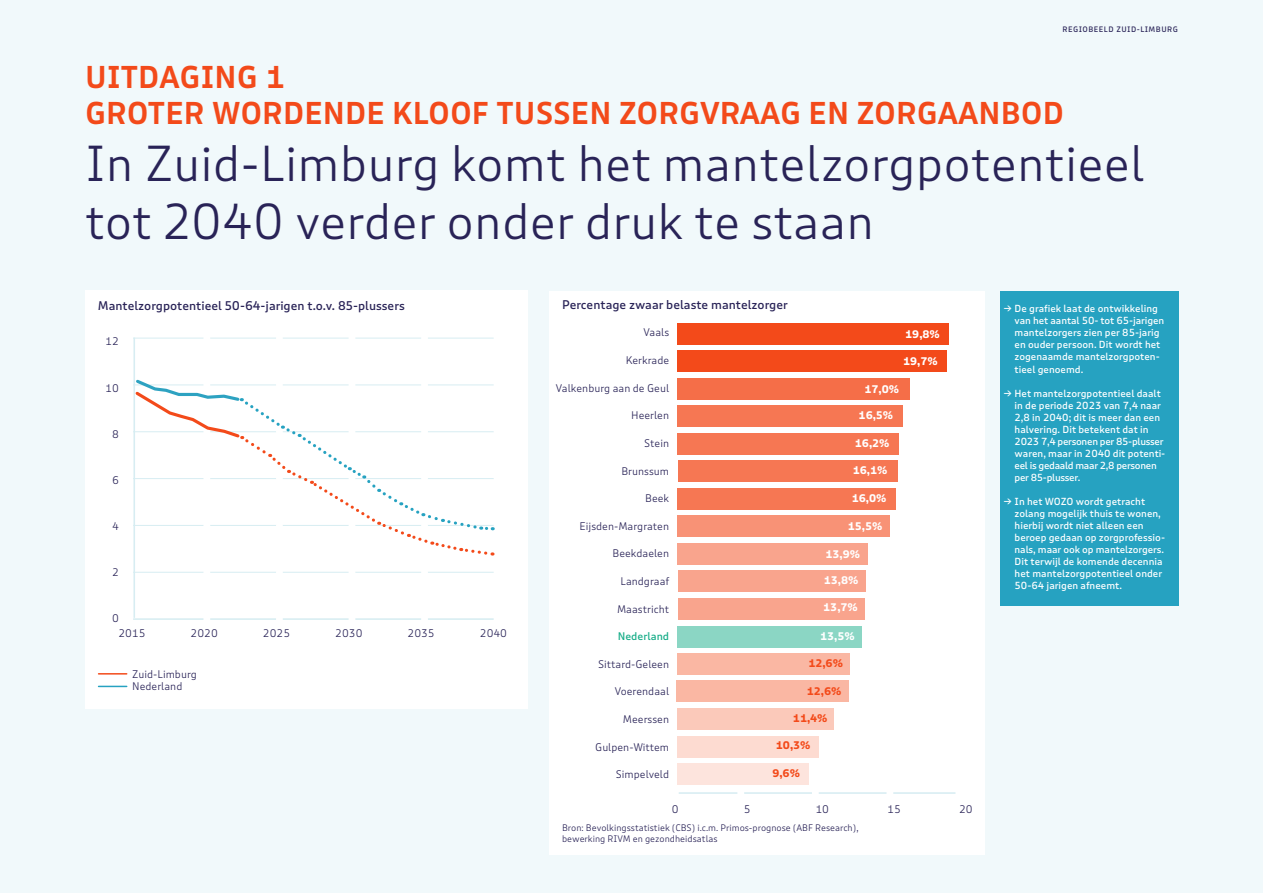
<style>
.page{position:relative;width:1263px;height:893px;background:#f1f9fb}
.page>*{position:absolute;margin:0;border:0;box-sizing:border-box;transform-origin:0 0}
.t1{font:300 48px/57.6px "Puffin";color:#292357}
.t2{font:600 30px/36px "Puffin";color:#f34a1a}
.t3{font:500 12px "Puffin";color:#292357}
.t4{font:300 10.5px/12.6px "Puffin";color:#292357}
.t5{font:700 10.5px "Puffin";color:#fff}
.t6{font:700 10.5px "Puffin";color:#f34a1a}
.t7{font:500 10.5px "Puffin";color:#17ad88}
.t8{font:500 9.75px/12px "Puffin";color:#fff}
.t9{font:300 9px/10.8px "Puffin";color:#292357}
.t10{font:500 7.5px "Puffin";letter-spacing:.06em;color:#292357}
</style>
<div class="page">
<div style="left:549px;top:291px;width:435px;height:563px;background:#fff"></div>
<hr style="left:679px;top:792px;width:276px;height:2px;background:#d7edf2">
<div style="left:737px;top:770px;width:7px;height:26px;background:#fff"></div>
<div style="left:886px;top:770px;width:7px;height:26px;background:#fff"></div>
<div style="left:812px;top:770px;width:7px;height:26px;background:#fff"></div>
<div style="left:85px;top:291px;width:443px;height:418px;background:#fff"></div>
<div style="left:1000px;top:291px;width:178px;height:314px;background:#26a2c1"></div>
<div style="left:678px;top:323px;width:271px;height:22px;background:#f34a1a"></div>
<div style="left:678px;top:351px;width:269px;height:21px;background:#f34a1a"></div>
<div style="left:678px;top:378px;width:232px;height:22px;background:#f56e48"></div>
<div style="left:678px;top:406px;width:225px;height:21px;background:#f67753"></div>
<div style="left:678px;top:433px;width:221px;height:22px;background:#f67753"></div>
<div style="left:678px;top:461px;width:219px;height:21px;background:#f67753"></div>
<div style="left:678px;top:488px;width:218px;height:22px;background:#f67753"></div>
<div style="left:678px;top:516px;width:212px;height:21px;background:#f89276"></div>
<div style="left:678px;top:543px;width:190px;height:22px;background:#f9a48d"></div>
<div style="left:678px;top:571px;width:187px;height:21px;background:#f9a48d"></div>
<div style="left:678px;top:598px;width:186px;height:22px;background:#f9a48d"></div>
<div style="left:678px;top:626px;width:184px;height:21px;background:#8bd6c4"></div>
<div style="left:678px;top:653px;width:172px;height:22px;background:#fab7a3"></div>
<div style="left:676px;top:680px;width:173px;height:22px;background:#fab7a3"></div>
<div style="left:678px;top:708px;width:156px;height:22px;background:#fbc9ba"></div>
<div style="left:678px;top:736px;width:141px;height:21px;background:#fddbd1"></div>
<div style="left:678px;top:763px;width:131px;height:22px;background:#fde4dd"></div>
<hr style="left:99px;top:673px;width:28px;height:2px;background:#f34a1a">
<svg style="left:99px;top:686px;width:28px;height:1px"></svg>
<hr style="left:133px;top:338px;width:2px;height:280px;background:#d7edf2">
<hr style="left:133px;top:338px;width:361px;height:1px;background:#d7edf2">
<hr style="left:133px;top:385px;width:361px;height:1px;background:#d7edf2">
<hr style="left:133px;top:431px;width:361px;height:1px;background:#d7edf2">
<hr style="left:133px;top:478px;width:361px;height:1px;background:#d7edf2">
<hr style="left:133px;top:525px;width:361px;height:1px;background:#d7edf2">
<hr style="left:133px;top:572px;width:361px;height:1px;background:#d7edf2">
<hr style="left:133px;top:618px;width:361px;height:2px;background:#d7edf2">
<div style="left:203px;top:333px;width:7px;height:290px;background:#fff"></div>
<div style="left:276px;top:333px;width:7px;height:290px;background:#fff"></div>
<div style="left:349px;top:333px;width:6px;height:290px;background:#fff"></div>
<div style="left:421px;top:333px;width:7px;height:290px;background:#fff"></div>
<svg style="left:133px;top:377px;width:360px;height:180px"></svg>
<p class="t10" style="left:1062px;top:24px;width:117px">REGIOBEELD ZUID-LIMBURG</p>
<h2 class="t2" style="left:85px;top:60px;width:981px">UITDAGING 1<br>GROTER WORDENDE KLOOF TUSSEN ZORGVRAAG EN ZORGAANBOD</h2>
<h1 class="t1" style="left:85px;top:137px;width:1061px">In Zuid-Limburg komt het mantelzorgpotentieel tot 2040 verder onder druk te staan</h1>
<p class="t3" style="left:98px;top:298px;width:308px">Mantelzorgpotentieel 50-64-jarigen t.o.v. 85-plussers</p>
<p class="t4" style="left:105px;top:336px;width:15px">12</p>
<p class="t4" style="left:105px;top:382px;width:15px">10</p>
<p class="t4" style="left:112px;top:428px;width:8px">8</p>
<p class="t4" style="left:112px;top:474px;width:8px">6</p>
<p class="t4" style="left:112px;top:520px;width:8px">4</p>
<p class="t4" style="left:112px;top:566px;width:8px">2</p>
<p class="t4" style="left:118px;top:612px;width:29px;line-height:14.2px;text-indent:-6px">0<br>2015</p>
<p class="t4" style="left:191px;top:627px;width:29px">2020</p>
<p class="t4" style="left:263px;top:627px;width:29px">2025</p>
<p class="t4" style="left:335px;top:627px;width:29px">2030</p>
<p class="t4" style="left:408px;top:627px;width:29px">2035</p>
<p class="t4" style="left:480px;top:627px;width:29px">2040</p>
<p class="t4" style="left:132px;top:668px;width:66px">Zuid-Limburg<br>Nederland</p>
<p class="t3" style="left:562px;top:298px;width:227px">Percentage zwaar belaste mantelzorger</p>
<p class="t4" style="left:643px;top:327px;width:27px">Vaals</p>
<p class="t4" style="left:626px;top:354px;width:45px">Kerkrade</p>
<p class="t4" style="left:556px;top:382px;width:115px">Valkenburg aan de Geul</p>
<p class="t4" style="left:631px;top:409px;width:39px">Heerlen</p>
<p class="t4" style="left:644px;top:437px;width:26px">Stein</p>
<p class="t4" style="left:621px;top:465px;width:49px">Brunssum</p>
<p class="t4" style="left:645px;top:492px;width:26px">Beek</p>
<p class="t4" style="left:579px;top:520px;width:91px">Eijsden-Margraten</p>
<p class="t4" style="left:612px;top:547px;width:58px">Beekdaelen</p>
<p class="t4" style="left:620px;top:575px;width:50px">Landgraaf</p>
<p class="t4" style="left:617px;top:603px;width:54px">Maastricht</p>
<p class="t7" style="left:618px;top:630px;width:53px">Nederland</p>
<p class="t4" style="left:598px;top:658px;width:72px">Sittard-Geleen</p>
<p class="t4" style="left:615px;top:686px;width:56px">Voerendaal</p>
<p class="t4" style="left:623px;top:713px;width:48px">Meerssen</p>
<p class="t4" style="left:595px;top:741px;width:76px">Gulpen-Wittem</p>
<p class="t4" style="left:616px;top:768px;width:55px">Simpelveld</p>
<p class="t5" style="left:905px;top:327px;width:36px">19,8%</p>
<p class="t5" style="left:903px;top:355px;width:36px">19,7%</p>
<p class="t5" style="left:864px;top:383px;width:36px">17,0%</p>
<p class="t5" style="left:858px;top:408px;width:36px">16,5%</p>
<p class="t5" style="left:855px;top:437px;width:36px">16,2%</p>
<p class="t5" style="left:853px;top:463px;width:36px">16,1%</p>
<p class="t5" style="left:852px;top:492px;width:36px">16,0%</p>
<p class="t5" style="left:848px;top:520px;width:36px">15,5%</p>
<p class="t5" style="left:825px;top:547px;width:36px">13,9%</p>
<p class="t5" style="left:824px;top:574px;width:36px">13,8%</p>
<p class="t5" style="left:823px;top:601px;width:36px">13,7%</p>
<p class="t5" style="left:820px;top:630px;width:36px">13,5%</p>
<p class="t6" style="left:808px;top:657px;width:36px">12,6%</p>
<p class="t6" style="left:807px;top:685px;width:36px">12,6%</p>
<p class="t6" style="left:793px;top:712px;width:36px">11,4%</p>
<p class="t6" style="left:776px;top:739px;width:36px">10,3%</p>
<p class="t6" style="left:772px;top:767px;width:29px">9,6%</p>
<p class="t4" style="left:672px;top:803px;width:8px">0</p>
<p class="t4" style="left:744px;top:803px;width:8px">5</p>
<p class="t4" style="left:815px;top:803px;width:15px">10</p>
<p class="t4" style="left:887px;top:803px;width:15px">15</p>
<p class="t4" style="left:959px;top:803px;width:15px">20</p>
<p class="t9" style="left:562px;top:823px;width:298px">Bron: Bevolkingsstatistiek (CBS) i.c.m. Primos-prognose (ABF Research), bewerking RIVM en gezondheidsatlas</p>
<p class="t8" style="left:1014px;top:303px;width:151px;text-indent:-11px">→ De grafiek laat de ontwikkeling van het aantal 50- tot 65-jarigen mantelzorgers zien per 85-jarig en ouder persoon. Dit wordt het zogenaamde mantelzorgpoten&shy;tieel genoemd.</p>
<p class="t8" style="left:1014px;top:387px;width:152px;text-indent:-11px">→ Het mantelzorgpotentieel daalt in de periode 2023 van 7,4 naar<br>2,8 in 2040; dit is meer dan een halvering. Dit betekent dat in<br>2023 7,4 personen per 85-plusser waren, maar in 2040 dit potenti&shy;eel is gedaald maar 2,8 personen per 85-plusser.</p>
<p class="t8" style="left:1014px;top:495px;width:152px;text-indent:-11px">→ In het WOZO wordt getracht zolang mogelijk thuis te wonen, hierbij wordt niet alleen een beroep gedaan op zorgprofessio&shy;nals, maar ook op mantelzorgers.<br>Dit terwijl de komende decennia het mantelzorgpotentieel onder<br>50-64 jarigen afneemt.</p>
</div>
